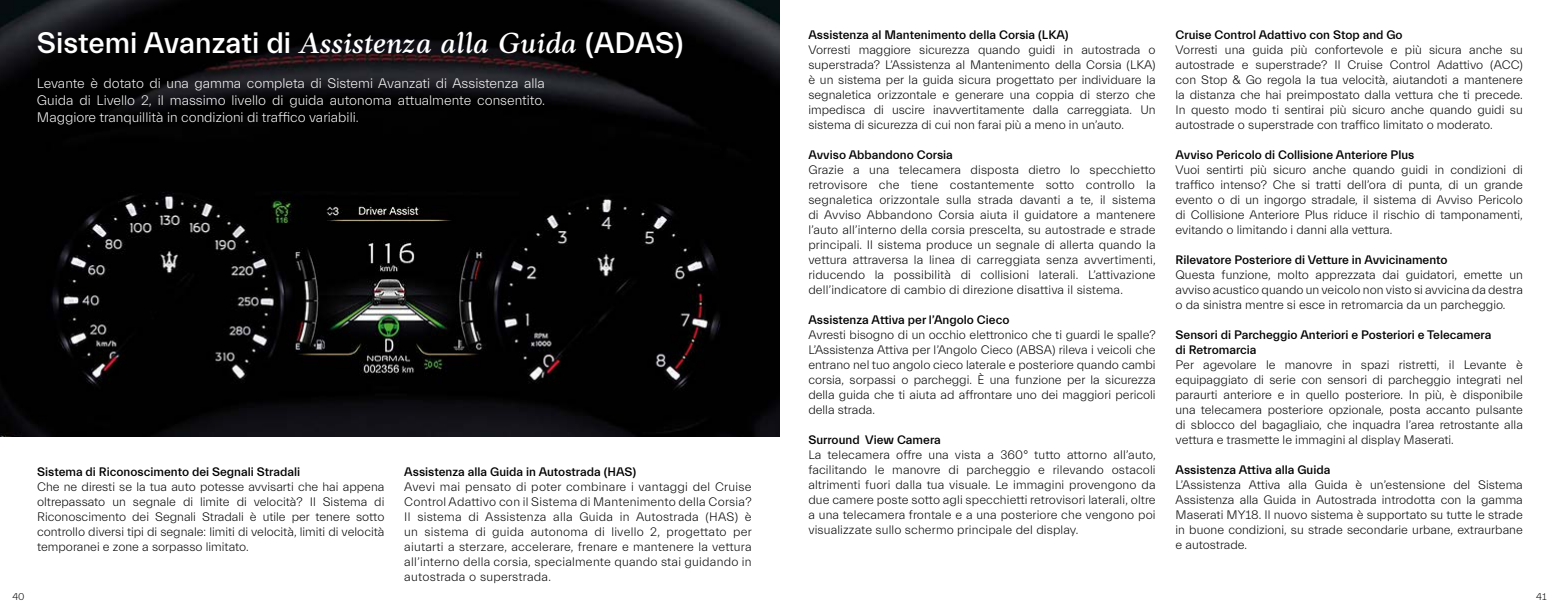
<style>
.page{position:relative;width:1560px;height:610px;background:#fff}
.page>*{position:absolute;margin:0;border:0;box-sizing:border-box;transform-origin:0 0}
.t1{font:500 30px "Everett";color:#fff}
.t2{font:300 14px/16.8px "Everett";color:#fff;text-align:justify}
.t3{font:300 12.5px/15px "Everett";color:#000;text-align:justify}
.t4{font:500 12.5px/15px "Everett";color:#000}
.t5{font:300 10px "Everett";color:#000}
.s1{font-family:"Anko";font-style:italic}
</style>
<div class="page">
<img style="left:0;top:0;width:780px;height:437px">
<h1 class="t1" style="left:37px;top:27px;width:648px">Sistemi Avanzati di <span class="s1">Assistenza alla Guida</span> (ADAS)</h1>
<p class="t2" style="left:37px;top:75px;width:509px">Levante è dotato di una gamma completa di Sistemi Avanzati di Assistenza alla Guida di Livello 2, il massimo livello di guida autonoma attualmente consentito.<br>Maggiore tranquillità in condizioni di traffico variabili.</p>
<p class="t4" style="left:37px;top:464px;width:264px">Sistema di Riconoscimento dei Segnali Stradali</p>
<p class="t3" style="left:37px;top:479px;width:349px">Che ne diresti se la tua auto potesse avvisarti che hai appena oltrepassato un segnale di limite di velocità? Il Sistema di Riconoscimento dei Segnali Stradali è utile per tenere sotto controllo diversi tipi di segnale: limiti di velocità, limiti di velocità temporanei e zone a sorpasso limitato.</p>
<p class="t4" style="left:404px;top:464px;width:233px">Assistenza alla Guida in Autostrada (HAS)</p>
<p class="t3" style="left:404px;top:479px;width:349px">Avevi mai pensato di poter combinare i vantaggi del Cruise Control Adattivo con il Sistema di Mantenimento della Corsia?<br>Il sistema di Assistenza alla Guida in Autostrada (HAS) è un sistema di guida autonoma di livello 2, progettato per aiutarti a sterzare, accelerare, frenare e mantenere la vettura all’interno della corsia, specialmente quando stai guidando in autostrada o superstrada.</p>
<p class="t4" style="left:808px;top:27px;width:262px">Assistenza al Mantenimento della Corsia (LKA)</p>
<p class="t3" style="left:808px;top:42px;width:349px">Vorresti maggiore sicurezza quando guidi in autostrada o superstrada? L’Assistenza al Mantenimento della Corsia (LKA) è un sistema per la guida sicura progettato per individuare la segnaletica orizzontale e generare una coppia di sterzo che impedisca di uscire inavvertitamente dalla carreggiata. Un sistema di sicurezza di cui non farai più a meno in un’auto.</p>
<p class="t4" style="left:808px;top:147px;width:146px">Avviso Abbandono Corsia</p>
<p class="t3" style="left:808px;top:162px;width:349px">Grazie a una telecamera disposta dietro lo specchietto retrovisore che tiene costantemente sotto controllo la segnaletica orizzontale sulla strada davanti a te, il sistema di Avviso Abbandono Corsia aiuta il guidatore a mantenere l’auto all’interno della corsia prescelta, su autostrade e strade principali. Il sistema produce un segnale di allerta quando la vettura attraversa la linea di carreggiata senza avvertimenti, riducendo la possibilità di collisioni laterali. L’attivazione dell’indicatore di cambio di direzione disattiva il sistema.</p>
<p class="t4" style="left:808px;top:312px;width:202px">Assistenza Attiva per l’Angolo Cieco</p>
<p class="t3" style="left:808px;top:327px;width:349px">Avresti bisogno di un occhio elettronico che ti guardi le spalle?<br>L’Assistenza Attiva per l’Angolo Cieco (ABSA) rileva i veicoli che entrano nel tuo angolo cieco laterale e posteriore quando cambi corsia, sorpassi o parcheggi. È una funzione per la sicurezza della guida che ti aiuta ad affrontare uno dei maggiori pericoli della strada.</p>
<p class="t4" style="left:808px;top:432px;width:134px">Surround View Camera</p>
<p class="t3" style="left:808px;top:447px;width:349px">La telecamera offre una vista a 360° tutto attorno all’auto, facilitando le manovre di parcheggio e rilevando ostacoli altrimenti fuori dalla tua visuale. Le immagini provengono da due camere poste sotto agli specchietti retrovisori laterali, oltre a una telecamera frontale e a una posteriore che vengono poi visualizzate sullo schermo principale del display.</p>
<p class="t4" style="left:1175px;top:27px;width:229px">Cruise Control Adattivo con Stop and Go</p>
<p class="t3" style="left:1175px;top:42px;width:349px">Vorresti una guida più confortevole e più sicura anche su autostrade e superstrade? Il Cruise Control Adattivo (ACC) con Stop &amp; Go regola la tua velocità, aiutandoti a mantenere la distanza che hai preimpostato dalla vettura che ti precede.<br>In questo modo ti sentirai più sicuro anche quando guidi su autostrade o superstrade con traffico limitato o moderato.</p>
<p class="t4" style="left:1175px;top:147px;width:240px">Avviso Pericolo di Collisione Anteriore Plus</p>
<p class="t3" style="left:1175px;top:162px;width:349px">Vuoi sentirti più sicuro anche quando guidi in condizioni di traffico intenso? Che si tratti dell’ora di punta, di un grande evento o di un ingorgo stradale, il sistema di Avviso Pericolo di Collisione Anteriore Plus riduce il rischio di tamponamenti, evitando o limitando i danni alla vettura.</p>
<p class="t4" style="left:1175px;top:252px;width:273px">Rilevatore Posteriore di Vetture in Avvicinamento</p>
<p class="t3" style="left:1175px;top:267px;width:349px">Questa funzione, molto apprezzata dai guidatori, emette un avviso acustico quando un veicolo non visto si avvicina da destra o da sinistra mentre si esce in retromarcia da un parcheggio.</p>
<p class="t4" style="left:1175px;top:327px;width:317px">Sensori di Parcheggio Anteriori e Posteriori e Telecamera di Retromarcia</p>
<p class="t3" style="left:1175px;top:357px;width:349px">Per agevolare le manovre in spazi ristretti, il Levante è equipaggiato di serie con sensori di parcheggio integrati nel paraurti anteriore e in quello posteriore. In più, è disponibile una telecamera posteriore opzionale, posta accanto pulsante di sblocco del bagagliaio, che inquadra l’area retrostante alla vettura e trasmette le immagini al display Maserati.</p>
<p class="t4" style="left:1175px;top:462px;width:156px">Assistenza Attiva alla Guida</p>
<p class="t3" style="left:1175px;top:477px;width:349px">L’Assistenza Attiva alla Guida è un’estensione del Sistema Assistenza alla Guida in Autostrada introdotta con la gamma Maserati MY18. Il nuovo sistema è supportato su tutte le strade in buone condizioni, su strade secondarie urbane, extraurbane e autostrade.</p>
<p class="t5" style="left:12px;top:591px;width:14px">40</p>
<p class="t5" style="left:1535px;top:591px;width:12px">41</p>
</div>
